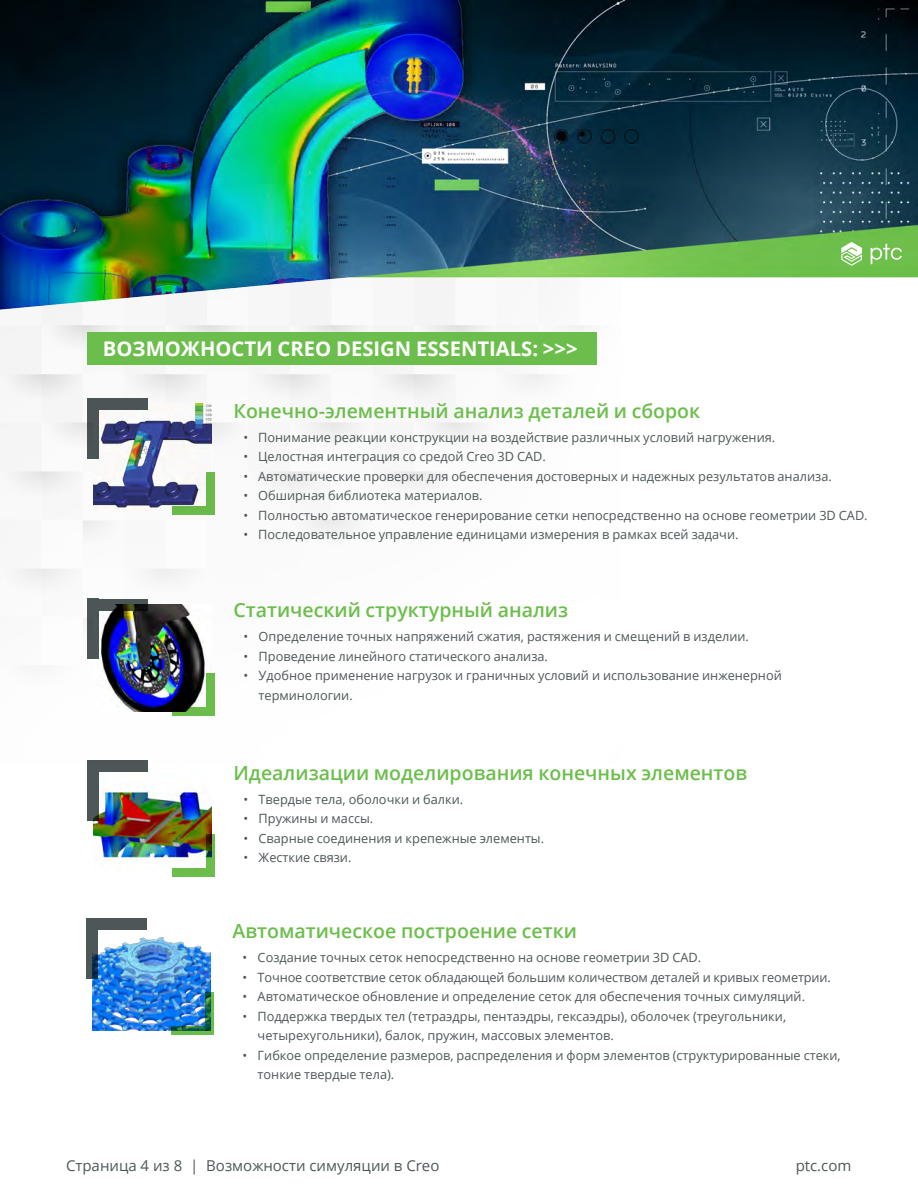
<style>
.page{position:relative;width:918px;height:1188px;background:#fff}
.page>*{position:absolute;margin:0;border:0;box-sizing:border-box;transform-origin:0 0}
.t1{font:700 20.25px "Open Sans";color:#fff}
.t2{font:600 19.5px "Open Sans";color:#6cbe4c}
.t3{font:15px "Open Sans";color:#4e5758}
.t4{font:12.75px/19.5px "Open Sans";color:#4e5758;text-align:justify}
</style>
<div class="page">
<img style="left:0;top:324px;width:588px;height:709px">
<img style="left:0;top:0;width:918px;height:324px">
<svg style="left:841px;top:242px;width:21px;height:24px"></svg>
<svg style="left:871px;top:244px;width:31px;height:20px"></svg>
<img style="left:93px;top:404px;width:118px;height:107px">
<div style="left:87px;top:398px;width:61px;height:12px;background:#4e5758"></div>
<div style="left:87px;top:398px;width:12px;height:61px;background:#4e5758"></div>
<div style="left:173px;top:506px;width:42px;height:9px;background:#6cbe4c"></div>
<div style="left:206px;top:473px;width:9px;height:42px;background:#6cbe4c"></div>
<img style="left:93px;top:604px;width:118px;height:107px">
<svg style="left:99px;top:599px;width:49px;height:11px"></svg>
<div style="left:87px;top:599px;width:12px;height:60px;background:#4e5758"></div>
<svg style="left:173px;top:707px;width:33px;height:8px"></svg>
<div style="left:206px;top:673px;width:9px;height:42px;background:#6cbe4c"></div>
<div style="left:87px;top:332px;width:510px;height:33px;background:#6cbe4c"></div>
<img style="left:93px;top:766px;width:118px;height:107px">
<div style="left:87px;top:760px;width:61px;height:12px;background:#4e5758"></div>
<div style="left:87px;top:760px;width:12px;height:61px;background:#4e5758"></div>
<div style="left:173px;top:868px;width:42px;height:9px;background:#6cbe4c"></div>
<svg style="left:206px;top:834px;width:9px;height:34px"></svg>
<div style="left:92px;top:924px;width:118px;height:107px;background:#fff"></div>
<img style="left:92px;top:937px;width:118px;height:94px">
<div style="left:86px;top:918px;width:61px;height:12px;background:#4e5758"></div>
<svg style="left:86px;top:930px;width:12px;height:49px"></svg>
<svg style="left:172px;top:1027px;width:34px;height:8px"></svg>
<svg style="left:206px;top:993px;width:8px;height:42px"></svg>
<h1 class="t1" style="left:103px;top:334px;width:476px">ВОЗМОЖНОСТИ CREO DESIGN ESSENTIALS: &gt;&gt;&gt;</h1>
<h2 class="t2" style="left:234px;top:397px;width:468px">Конечно-элементный анализ деталей и сборок</h2>
<p class="t4" style="left:244px;top:427px;width:6px">• • • • • •</p>
<p class="t4" style="left:258px;top:427px;width:611px;text-align:left">Понимание реакции конструкции на воздействие различных условий нагружения.<br>Целостная интеграция со средой Creo 3D CAD.<br>Автоматические проверки для обеспечения достоверных и надежных результатов анализа.<br>Обширная библиотека материалов.<br>Полностью автоматическое генерирование сетки непосредственно на основе геометрии 3D CAD.<br>Последовательное управление единицами измерения в рамках всей задачи.</p>
<h2 class="t2" style="left:234px;top:597px;width:336px">Статический структурный анализ</h2>
<p class="t4" style="left:259px;top:627px;width:525px;text-align:left">Определение точных напряжений сжатия, растяжения и смещений в изделии.<br>Проведение линейного статического анализа.<br>Удобное применение нагрузок и граничных условий и использование инженерной терминологии.</p>
<p class="t4" style="left:244px;top:627px;width:6px">• • •</p>
<h2 class="t2" style="left:234px;top:759px;width:515px">Идеализации моделирования конечных элементов</h2>
<p class="t4" style="left:244px;top:789px;width:6px">• • • •</p>
<p class="t4" style="left:259px;top:789px;width:287px;text-align:left">Твердые тела, оболочки и балки.<br>Пружины и массы.<br>Сварные соединения и крепежные элементы.<br>Жесткие связи.</p>
<h2 class="t2" style="left:233px;top:918px;width:346px">Автоматическое построение сетки</h2>
<p class="t4" style="left:243px;top:947px;width:6px">• • • •</p>
<p class="t4" style="left:243px;top:1045px;width:6px">•</p>
<p class="t4" style="left:258px;top:947px;width:585px;text-align:left">Создание точных сеток непосредственно на основе геометрии 3D CAD.<br>Точное соответствие сеток обладающей большим количеством деталей и кривых геометрии.<br>Автоматическое обновление и определение сеток для обеспечения точных симуляций.<br>Поддержка твердых тел (тетраэдры, пентаэдры, гексаэдры), оболочек (треугольники, четырехугольники), балок, пружин, массовых элементов.<br>Гибкое определение размеров, распределения и форм элементов (структурированные стеки, тонкие твердые тела).</p>
<p class="t3" style="left:66px;top:1156px;width:375px">Страница 4 из 8 | Возможности симуляции в Creo</p>
<p class="t3" style="left:796px;top:1156px;width:57px">ptc.com</p>
</div>
